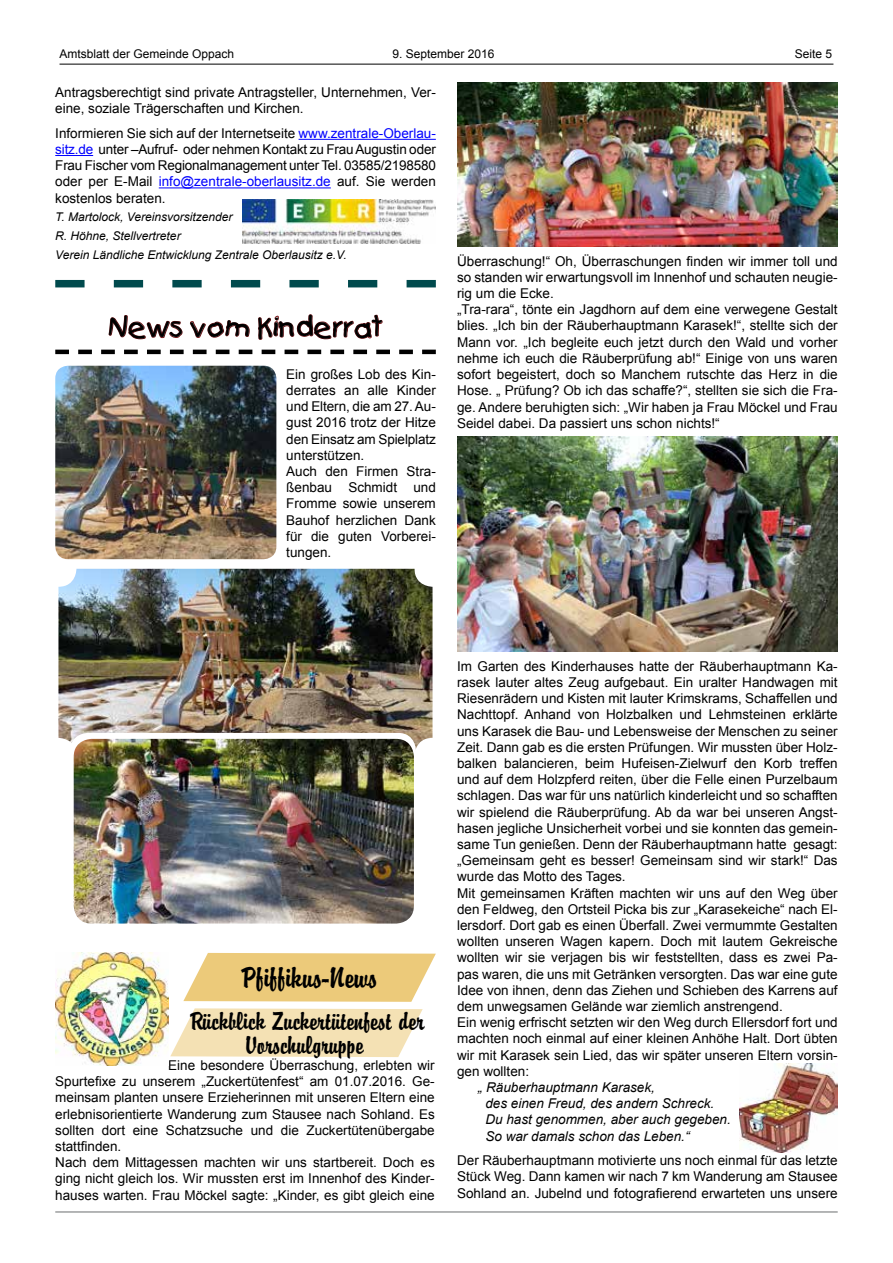
<style>
.page{position:relative;width:893px;height:1263px;background:#fff}
.page>*{position:absolute;margin:0;border:0;box-sizing:border-box;transform-origin:0 0}
.t1{font:31.5px "Brody D";color:#000}
.t2{font:27px/24px "Brody D";color:#000;text-align:center}
.t3{font:27px "Kids Plain";color:#000}
.t4{font:13.5px/16.2px "Arial";color:#000}
.t5{font:italic 13.5px/16.2px "Arial";color:#000}
.t6{font:italic 12px/18.6px "Arial";color:#000}
.t7{font:12px "Arial";color:#000}
.s1{color:#00f}
</style>
<div class="page">
<svg style="left:170px;top:1008px;width:253px;height:49px;background:#f5e4bc"></svg>
<img style="left:739px;top:1063px;width:99px;height:89px">
<img style="left:242px;top:199px;width:194px;height:44px">
<hr style="left:299px;top:139px;width:137px;height:1px;background:#00f">
<hr style="left:55px;top:155px;width:38px;height:1px;background:#00f">
<hr style="left:159px;top:187px;width:172px;height:1px;background:#00f">
<svg style="left:55px;top:280px;width:381px;height:7px"></svg>
<svg style="left:55px;top:350px;width:381px;height:4px"></svg>
<svg style="left:108px;top:315px;width:75px;height:25px"></svg>
<svg style="left:190px;top:320px;width:60px;height:18px"></svg>
<svg style="left:258px;top:314px;width:125px;height:26px"></svg>
<img style="left:58px;top:569px;width:375px;height:180px">
<img style="left:55px;top:366px;width:221px;height:193px">
<div style="left:70px;top:733px;width:346px;height:42px;background:linear-gradient(to right,#fff,#fff);border-radius:18px"></div>
<img style="left:74px;top:739px;width:340px;height:184px">
<img style="left:55px;top:952px;width:113px;height:114px">
<svg style="left:183px;top:953px;width:253px;height:49px;background:#eecf89"></svg>
<img style="left:457px;top:83px;width:381px;height:164px">
<img style="left:457px;top:437px;width:381px;height:214px">
<hr style="left:60px;top:64px;width:773px;height:1px;background:#000">
<hr style="left:55px;top:1211px;width:783px;height:2px;background:#9c9e9f">
<p class="t7" style="left:60px;top:46px;width:176px">Amtsblatt der Gemeinde Oppach</p>
<p class="t7" style="left:392px;top:46px;width:104px">9. September 2016</p>
<p class="t7" style="left:795px;top:46px;width:39px">Seite 5</p>
<p class="t4" style="left:55px;top:84px;width:382px">Antragsberechtigt sind private Antragsteller, Unternehmen, Ver&shy;eine, soziale Trägerschaften und Kirchen.</p>
<p class="t4" style="left:55px;top:125px;width:382px;text-align:justify">Informieren Sie sich auf der Internetseite <span class="s1">www.zentrale-Oberlau&shy;sitz.de</span> unter –Aufruf- oder nehmen Kontakt zu Frau Augustin oder Frau Fischer vom Regionalmanagement unter Tel. 03585/2198580 oder per E-Mail <span class="s1">info@zentrale-oberlausitz.de</span> auf. Sie werden kostenlos beraten.</p>
<p class="t6" style="left:55px;top:208px;width:293px">T. Martolock, Vereinsvorsitzender<br>R. Höhne, Stellvertreter<br>Verein Ländliche Entwicklung Zentrale Oberlausitz e.V.</p>
<h2 class="t3" style="left:108px;top:311px;width:277px">News vom Kinderrat</h2>
<p class="t4" style="left:286px;top:366px;width:151px">Ein großes Lob des Kin&shy;derrates an alle Kinder und Eltern, die am 27. Au&shy;gust 2016 trotz der Hitze den Einsatz am Spielplatz unterstützen.<br>Auch den Firmen Stra&shy;ßenbau Schmidt und<br>Fromme sowie unserem<br>Bauhof herzlichen Dank für die guten Vorberei&shy;tungen.</p>
<p class="t4" style="left:457px;top:253px;width:382px">Überraschung!“ Oh, Überraschungen finden wir immer toll und so standen wir erwartungsvoll im Innenhof und schauten neugie&shy;rig um die Ecke.<br>„Tra-rara“, tönte ein Jagdhorn auf dem eine verwegene Gestalt blies. „Ich bin der Räuberhauptmann Karasek!“, stellte sich der Mann vor. „Ich begleite euch jetzt durch den Wald und vorher nehme ich euch die Räuberprüfung ab!“ Einige von uns waren sofort begeistert, doch so Manchem rutschte das Herz in die Hose. „ Prüfung? Ob ich das schaffe?“, stellten sie sich die Fra&shy;ge. Andere beruhigten sich: „Wir haben ja Frau Möckel und Frau Seidel dabei. Da passiert uns schon nichts!“</p>
<h1 class="t1" style="left:242px;top:960px;width:137px">Pfiffikus-News</h1>
<h2 class="t2" style="left:190px;top:1009px;width:236px">Rückblick Zuckertütenfest der<br>Vorschulgruppe</h2>
<p class="t4" style="left:55px;top:1057px;width:381px;text-indent:113px">Eine besondere Überraschung, erlebten wir Spurtefixe zu unserem „Zuckertütenfest“ am 01.07.2016. Ge&shy;meinsam planten unsere Erzieherinnen mit unseren Eltern eine erlebnisorientierte Wanderung zum Stausee nach Sohland. Es sollten dort eine Schatzsuche und die Zuckertütenübergabe stattfinden.<br>Nach dem Mittagessen machten wir uns startbereit. Doch es ging nicht gleich los. Wir mussten erst im Innenhof des Kinder&shy;hauses warten. Frau Möckel sagte: „Kinder, es gibt gleich eine</p>
<p class="t4" style="left:457px;top:658px;width:382px">Im Garten des Kinderhauses hatte der Räuberhauptmann Ka&shy;rasek lauter altes Zeug aufgebaut. Ein uralter Handwagen mit Riesenrädern und Kisten mit lauter Krimskrams, Schaffellen und Nachttopf. Anhand von Holzbalken und Lehmsteinen erklärte uns Karasek die Bau- und Lebensweise der Menschen zu seiner Zeit. Dann gab es die ersten Prüfungen. Wir mussten über Holz&shy;balken balancieren, beim Hufeisen-Zielwurf den Korb treffen und auf dem Holzpferd reiten, über die Felle einen Purzelbaum schlagen. Das war für uns natürlich kinderleicht und so schafften wir spielend die Räuberprüfung. Ab da war bei unseren Angst&shy;hasen jegliche Unsicherheit vorbei und sie konnten das gemein&shy;same Tun genießen. Denn der Räuberhauptmann hatte gesagt: „Gemeinsam geht es besser! Gemeinsam sind wir stark!“ Das wurde das Motto des Tages.<br>Mit gemeinsamen Kräften machten wir uns auf den Weg über den Feldweg, den Ortsteil Picka bis zur „Karasekeiche“ nach El&shy;lersdorf. Dort gab es einen Überfall. Zwei vermummte Gestalten wollten unseren Wagen kapern. Doch mit lautem Gekreische wollten wir sie verjagen bis wir feststellten, dass es zwei Pa&shy;pas waren, die uns mit Getränken versorgten. Das war eine gute Idee von ihnen, denn das Ziehen und Schieben des Karrens auf dem unwegsamen Gelände war ziemlich anstrengend.<br>Ein wenig erfrischt setzten wir den Weg durch Ellersdorf fort und machten noch einmal auf einer kleinen Anhöhe Halt. Dort übten wir mit Karasek sein Lied, das wir später unseren Eltern vorsin&shy;gen wollten:</p>
<p class="t5" style="left:485px;top:1079px;width:247px;text-indent:-8px">„ Räuberhauptmann Karasek,<br>des einen Freud, des andern Schreck.<br>Du hast genommen, aber auch gegeben.<br>So war damals schon das Leben.“</p>
<p class="t4" style="left:457px;top:1152px;width:382px;text-align:justify">Der Räuberhauptmann motivierte uns noch einmal für das letzte Stück Weg. Dann kamen wir nach 7 km Wanderung am Stausee Sohland an. Jubelnd und fotografierend erwarteten uns unsere</p>
</div>
